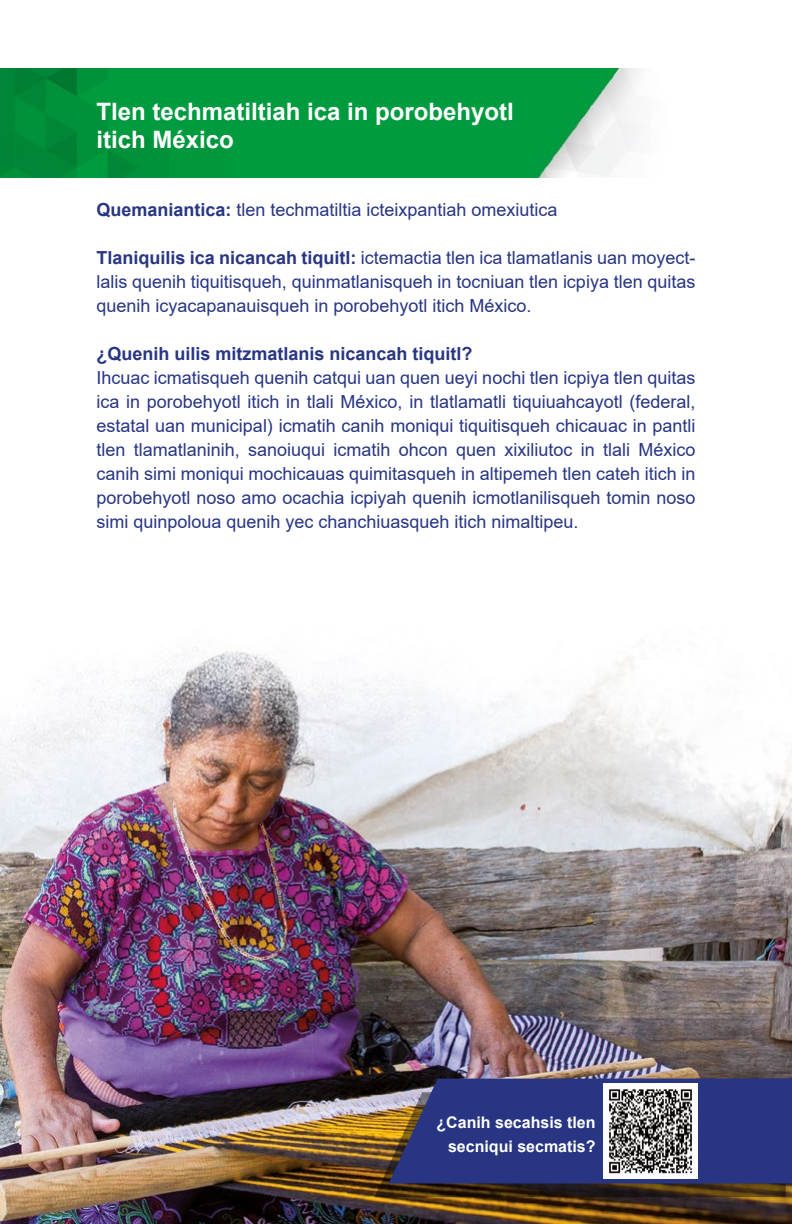
<style>
.page{position:relative;width:792px;height:1224px;background:#fff}
.page>*{position:absolute;margin:0;border:0;box-sizing:border-box;transform-origin:0 0}
.t1{font:700 24px/28.8px "Arial";color:#fff}
.t2{font:18px/24px "Arial";color:#283583;text-align:justify}
.t3{font:700 18px "Arial";color:#283583}
.t4{font:700 16px/24px "Arial";color:#fff;text-align:right}
.s1{font-weight:700}
</style>
<div class="page">
<img style="left:0;top:651px;width:792px;height:573px">
<img style="left:375px;top:1092px;width:411px;height:105px">
<svg style="left:389px;top:1079px;width:403px;height:104px;background:#303a7e"></svg>
<img style="left:0;top:68px;width:638px;height:110px">
<img style="left:603px;top:1084px;width:95px;height:94px">
<h1 class="t1" style="left:96px;top:97px;width:419px">Tlen techmatiltiah ica in porobehyotl itich México</h1>
<p class="t2" style="left:96px;top:198px;width:463px"><span class="s1">Quemaniantica:</span> tlen techmatiltia icteixpantiah omexiutica</p>
<p class="t2" style="left:96px;top:246px;width:601px"><span class="s1">Tlaniquilis ica nicancah tiquitl:</span> ictemactia tlen ica tlamatlanis uan moyect&shy;lalis quenih tiquitisqueh, quinmatlanisqueh in tocniuan tlen icpiya tlen quitas quenih icyacapanauisqueh in porobehyotl itich México.</p>
<p class="t3" style="left:96px;top:341px;width:378px">¿Quenih uilis mitzmatlanis nicancah tiquitl?</p>
<p class="t2" style="left:96px;top:366px;width:601px">Ihcuac icmatisqueh quenih catqui uan quen ueyi nochi tlen icpiya tlen quitas ica in porobehyotl itich in tlali México, in tlatlamatli tiquiuahcayotl (federal, estatal uan municipal) icmatih canih moniqui tiquitisqueh chicauac in pantli tlen tlamatlaninih, sanoiuqui icmatih ohcon quen xixiliutoc in tlali México canih simi moniqui mochicauas quimitasqueh in altipemeh tlen cateh itich in porobehyotl noso amo ocachia icpiyah quenih icmotlanilisqueh tomin noso simi quinpoloua quenih yec chanchiuasqueh itich nimaltipeu.</p>
<p class="t4" style="left:436px;top:1111px;width:161px">¿Canih secahsis tlen secniqui secmatis?</p>
</div>
